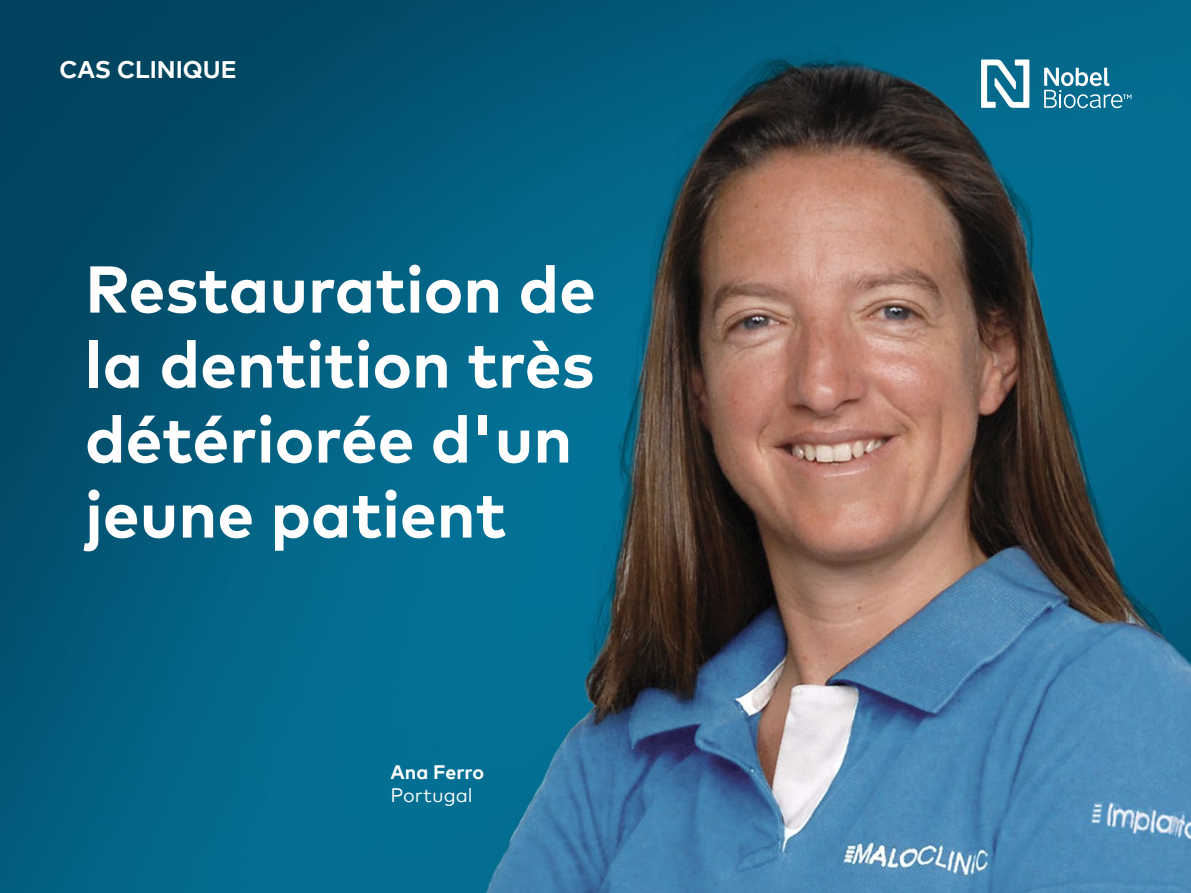
<style>
.page{position:relative;width:1191px;height:893px;background:#fff}
.page>*{position:absolute;margin:0;border:0;box-sizing:border-box;transform-origin:0 0}
.t1{font:700 66px/75px "Mark Pro";color:#fff}
.t2{font:700 24px "Mark Pro";color:#fff}
.t3{font:700 19.5px "Mark Pro";color:#fff}
.t4{font:19.5px "Mark Pro";color:#fff}
</style>
<div class="page">
<img style="left:0;top:0;width:1191px;height:893px">
<svg style="left:1044px;top:68px;width:87px;height:40px"></svg>
<svg style="left:981px;top:60px;width:48px;height:48px"></svg>
<p class="t2" style="left:60px;top:52px;width:179px">CAS CLINIQUE</p>
<p class="t1" style="left:85px;top:246px;width:512px">Restauration de la dentition très détériorée d'un jeune patient</p>
<p class="t3" style="left:390px;top:757px;width:95px">Ana Ferro</p>
<p class="t4" style="left:390px;top:780px;width:84px">Portugal</p>
</div>
